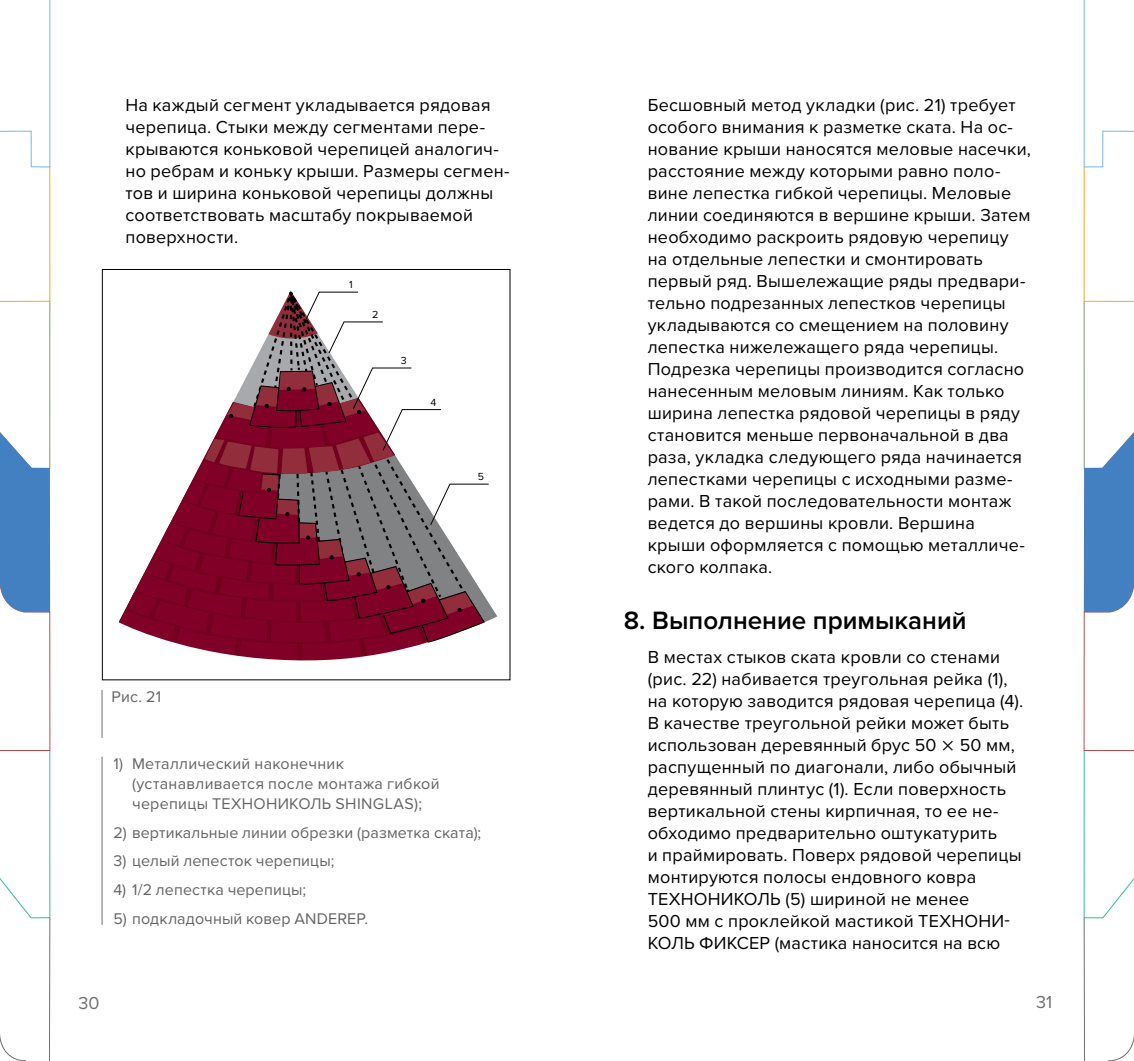
<style>
.page{position:relative;width:1134px;height:1061px;background:#fff}
.page>*{position:absolute;margin:0;border:0;box-sizing:border-box;transform-origin:0 0}
.t1{font:600 26px "Proxima Nova";color:#000}
.t2{font:18px/22px "Proxima Nova";letter-spacing:.015em;color:#000}
.t3{font:18px "Proxima Nova";color:#6d6e71}
.t4{font:16px/20px "Proxima Nova";letter-spacing:.01em;color:#636466}
.t5{font:10.6px "Proxima Nova";color:#000}
</style>
<div class="page">
<svg style="left:118px;top:291px;width:380px;height:370px"></svg>
<hr style="left:102px;top:689px;width:1px;height:48px;background:#6d6e71">
<hr style="left:102px;top:756px;width:1px;height:168px;background:#6d6e71">
<svg style="left:1083px;top:0;width:51px;height:1060px"></svg>
<svg style="left:0;top:0;width:51px;height:1060px"></svg>
<p class="t2" style="left:125px;top:95px;width:386px">на каждый сегмент укладывается рядовая черепица. Стыки между сегментами пере&shy;крываются коньковой черепицей аналогич&shy;но ребрам и коньку крыши. Размеры сегмен&shy;тов и ширина коньковой черепицы должны соответствовать масштабу покрываемой поверхности.</p>
<p class="t2" style="left:648px;top:95px;width:385px">Бесшовный метод укладки (рис. 21) требует особого внимания к разметке ската. на ос&shy;нование крыши наносятся меловые насечки, расстояние между которыми равно поло&shy;вине лепестка гибкой черепицы. Меловые линии соединяются в вершине крыши. Затем необходимо раскроить рядовую черепицу на отдельные лепестки и смонтировать первый ряд. Вышележащие ряды предвари&shy;тельно подрезанных лепестков черепицы укладываются со смещением на половину лепестка нижележащего ряда черепицы.<br>Подрезка черепицы производится согласно нанесенным меловым линиям. Как только ширина лепестка рядовой черепицы в ряду становится меньше первоначальной в два раза, укладка следующего ряда начинается лепестками черепицы с исходными разме&shy;рами. В такой последовательности монтаж ведется до вершины кровли. Вершина крыши оформляется с помощью металличе&shy;ского колпака.</p>
<h1 class="t1" style="left:624px;top:609px;width:344px">8. Выполнение примыканий</h1>
<p class="t2" style="left:648px;top:646px;width:377px">В местах стыков ската кровли со стенами (рис. 22) набивается треугольная рейка (1), на которую заводится рядовая черепица (4).<br>В качестве треугольной рейки может быть использован деревянный брус 50</p>
<p class="t5" style="left:349px;top:280px;width:5px">1</p>
<p class="t5" style="left:372px;top:310px;width:8px">2</p>
<p class="t5" style="left:401px;top:355px;width:7px">3</p>
<p class="t5" style="left:430px;top:397px;width:7px">4</p>
<p class="t5" style="left:478px;top:472px;width:8px">5</p>
<p class="t4" style="left:111px;top:688px;width:51px">Рис. 21</p>
<p class="t2" style="left:648px;top:734px;width:375px;text-indent:312px">50 мм, распущенный по диагонали, либо обычный деревянный плинтус (1). если поверхность вертикальной стены кирпичная, то ее не&shy;обходимо предварительно оштукатурить<br>и праймировать. Поверх рядовой черепицы монтируются полосы ендовного ковра ТехнОнИКОЛЬ (5) шириной не менее<br>500 мм с проклейкой мастикой ТехнОнИ-КОЛЬ ФИКСеР (мастика наносится на всю</p>
<p class="t4" style="left:132px;top:754px;width:309px;text-indent:-19px">1) Металлический наконечник (устанавливается после монтажа гибкой черепицы ТехнОнИКОЛЬ SHINGLAS);</p>
<p class="t4" style="left:113px;top:823px;width:369px">2) вертикальные линии обрезки (разметка ската);</p>
<p class="t4" style="left:113px;top:851px;width:223px">3) целый лепесток черепицы;</p>
<p class="t4" style="left:113px;top:880px;width:194px">4) 1/2 лепестка черепицы;</p>
<p class="t4" style="left:113px;top:908px;width:256px">5) подкладочный ковер ANDEREP.</p>
<p class="t3" style="left:78px;top:995px;width:23px">30</p>
<p class="t3" style="left:1036px;top:994px;width:18px">31</p>
</div>
